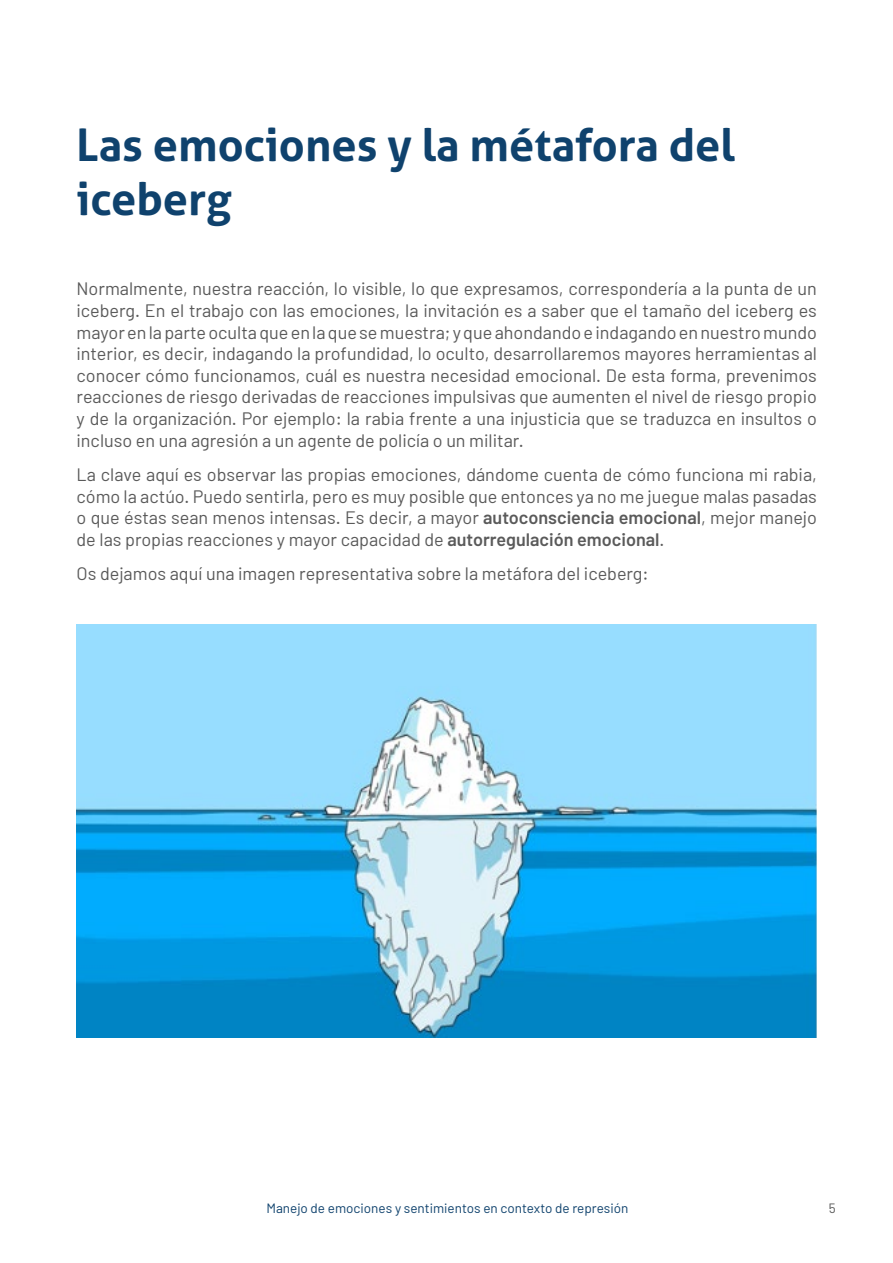
<style>
.page{position:relative;width:893px;height:1263px;background:#fff}
.page>*{position:absolute;margin:0;border:0;box-sizing:border-box;transform-origin:0 0}
.t1{font:700 45px/54px "Aller";color:#0f426d}
.t2{font:18px/21.6px "Barlow";color:#5a5a5a;text-align:justify}
.t3{font:13.5px "Barlow";color:#0f426d}
.t4{font:13.5px "Barlow";color:#5a5a5a}
.s1{font-weight:600}
</style>
<div class="page">
<img style="left:77px;top:624px;width:739px;height:413px">
<h1 class="t1" style="left:77px;top:117px;width:660px">Las emociones y la métafora del iceberg</h1>
<p class="t2" style="left:77px;top:278px;width:742px">Normalmente, nuestra reacción, lo visible, lo que expresamos, correspondería a la punta de un iceberg. En el trabajo con las emociones, la invitación es a saber que el tamaño del iceberg es mayor en la parte oculta que en la que se muestra; y que ahondando e indagando en nuestro mundo interior, es decir, indagando la profundidad, lo oculto, desarrollaremos mayores herramientas al conocer cómo funcionamos, cuál es nuestra necesidad emocional. De esta forma, prevenimos reacciones de riesgo derivadas de reacciones impulsivas que aumenten el nivel de riesgo propio y de la organización. Por ejemplo: la rabia frente a una injusticia que se traduzca en insultos o incluso en una agresión a un agente de policía o un militar.</p>
<p class="t2" style="left:77px;top:463px;width:742px">La clave aquí es observar las propias emociones, dándome cuenta de cómo funciona mi rabia, cómo la actúo. Puedo sentirla, pero es muy posible que entonces ya no me juegue malas pasadas o que éstas sean menos intensas. Es decir, a mayor <span class="s1">autoconsciencia emocional</span>, mejor manejo de las propias reacciones y mayor capacidad de <span class="s1">autorregulación emocional</span>.</p>
<p class="t2" style="left:77px;top:562px;width:574px">Os dejamos aquí una imagen representativa sobre la metáfora del iceberg:</p>
<p class="t3" style="left:266px;top:1199px;width:363px">Manejo de emociones y sentimientos en contexto de represión</p>
<p class="t4" style="left:829px;top:1199px;width:8px">5</p>
</div>
